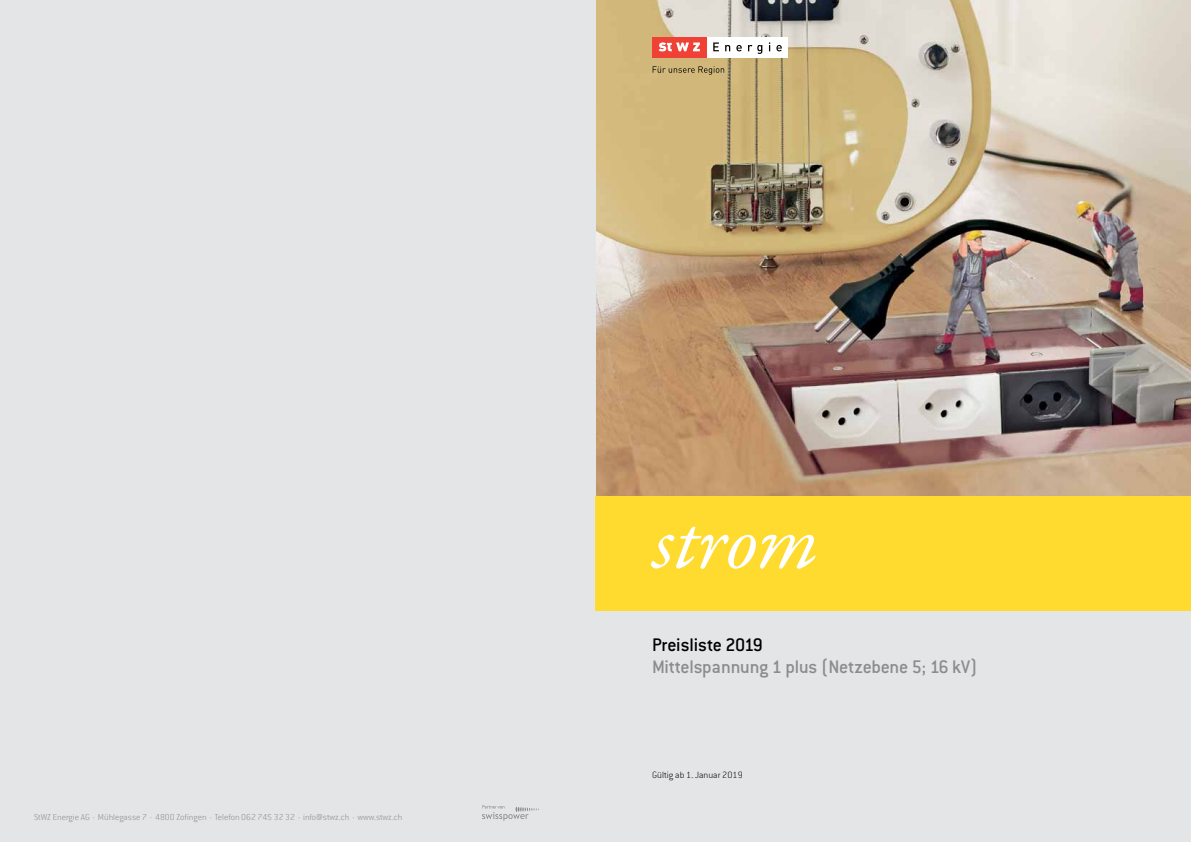
<style>
.page{position:relative;width:1191px;height:842px;background:#fff}
.page>*{position:absolute;margin:0;border:0;box-sizing:border-box;transform-origin:0 0}
.t1{font:italic 80.8px "Garamond Premr Pro";letter-spacing:-.005em;color:#fff}
.t2{font:500 20px "Conduit ITC Pro";letter-spacing:-.015em;color:#8a8c8e}
.t3{font:500 20px "Conduit ITC Pro";letter-spacing:-.01em;color:#000}
.t4{font:200 10px "Conduit ITC Pro";letter-spacing:.005em;color:#000}
.t5{font:200 9.5px "Conduit ITC Pro";color:#8a8c8e}
</style>
<div class="page">
<img style="left:595px;top:0;width:596px;height:496px">
<div style="left:0;top:0;width:595px;height:842px;background:#e4e5e6"></div>
<svg style="left:482px;top:805px;width:57px;height:16px"></svg>
<div style="left:587px;top:611px;width:604px;height:231px;background:#e4e5e6"></div>
<div style="left:595px;top:496px;width:596px;height:115px;background:#ffda2f"></div>
<div style="left:706px;top:37px;width:82px;height:20px;background:#fff"></div>
<div style="left:652px;top:37px;width:54px;height:20px;background:#ef4135"></div>
<svg style="left:658px;top:42px;width:42px;height:9px"></svg>
<svg style="left:713px;top:43px;width:6px;height:8px"></svg>
<svg style="left:725px;top:45px;width:5px;height:6px"></svg>
<svg style="left:736px;top:45px;width:6px;height:6px"></svg>
<svg style="left:748px;top:45px;width:14px;height:9px"></svg>
<svg style="left:776px;top:45px;width:5px;height:6px"></svg>
<svg style="left:652px;top:66px;width:72px;height:9px"></svg>
<p class="t5" style="left:34px;top:812px;width:370px">StWZ Energie AG · Mühlegasse 7 · 4800 Zofingen · Telefon 062 745 32 32 · info@stwz.ch · www.stwz.ch</p>
<h1 class="t1" style="left:652px;top:491px;width:167px">strom</h1>
<h2 class="t3" style="left:652px;top:633px;width:112px">Preisliste 2019</h2>
<h2 class="t2" style="left:652px;top:655px;width:327px">Mittelspannung 1 plus (Netzebene 5; 16 kV)</h2>
<p class="t4" style="left:652px;top:770px;width:92px">Gültig ab 1. Januar 2019</p>
</div>
